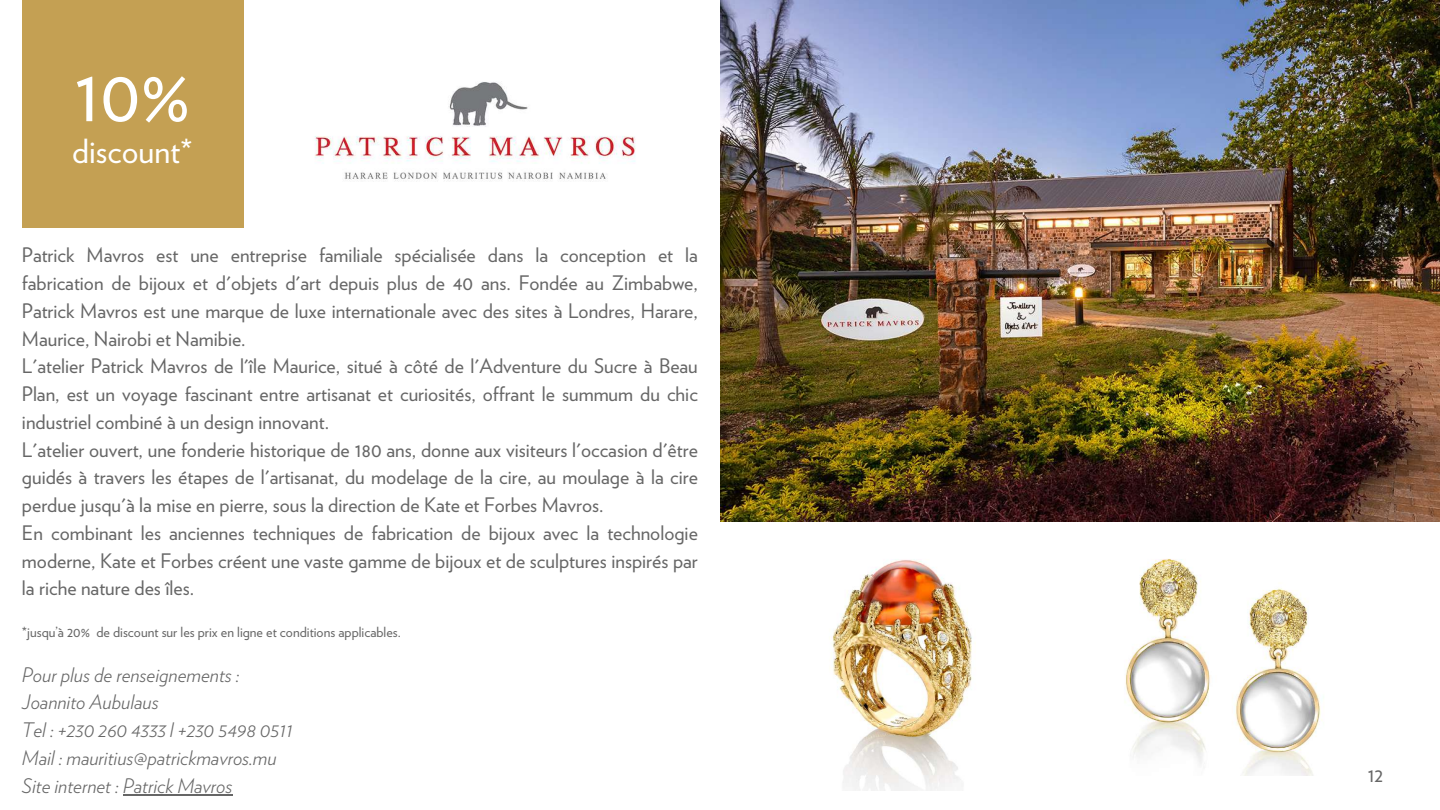
<style>
.page{position:relative;width:1440px;height:810px;background:#fff}
.page>*{position:absolute;margin:0;border:0;box-sizing:border-box;transform-origin:0 0}
.t1{font:75.6px "Verlag";color:#fff}
.t2{font:33.2px "Verlag";color:#fff}
.t3{font:20px/27.8px "Verlag";color:#666}
.t4{font:italic 300 20px/27.8px "Verlag";color:#666}
.t5{font:14px "Verlag";color:#666}
</style>
<div class="page">
<img style="left:720px;top:0;width:720px;height:521px">
<img style="left:314px;top:82px;width:322px;height:100px">
<div style="left:22px;top:0;width:221px;height:227px;background:#c4a053"></div>
<img style="left:832px;top:559px;width:140px;height:231px">
<img style="left:1125px;top:558px;width:197px;height:217px">
<hr style="left:123px;top:794px;width:109px;height:2px;background:#666">
<h1 class="t1" style="left:74px;top:61px;width:118px">10%</h1>
<h2 class="t2" style="left:72px;top:137px;width:122px">discount*</h2>
<p class="t3" style="left:22px;top:243px;width:677px">Patrick Mavros est une entreprise familiale spécialisée dans la conception et la fabrication de bijoux et d'objets d'art depuis plus de 40 ans. Fondée au Zimbabwe, Patrick Mavros est une marque de luxe internationale avec des sites à Londres, Harare, Maurice, Nairobi et Namibie.<br>L'atelier Patrick Mavros de l'île Maurice, situé à côté de l'Adventure du Sucre à Beau Plan, est un voyage fascinant entre artisanat et curiosités, offrant le summum du chic industriel combiné à un design innovant.<br>L'atelier ouvert, une fonderie historique de 180 ans, donne aux visiteurs l'occasion d'être guidés à travers les étapes de l'artisanat, du modelage de la cire, au moulage à la cire perdue jusqu'à la mise en pierre, sous la direction de Kate et Forbes Mavros.<br>En combinant les anciennes techniques de fabrication de bijoux avec la technologie moderne, Kate et Forbes créent une vaste gamme de bijoux et de sculptures inspirés par la riche nature des îles.</p>
<p class="t5" style="left:22px;top:626px;width:380px">*jusqu’à 20% de discount sur les prix en ligne et conditions applicables.</p>
<p class="t4" style="left:22px;top:662px;width:272px">Pour plus de renseignements :<br>Joannito Aubulaus<br>Tel : +230 260 4333 l +230 5498 0511<br>Mail : mauritius@patrickmavros.mu<br>Site internet : Patrick Mavros</p>
<p class="t3" style="left:1368px;top:762px;width:17px">12</p>
</div>
